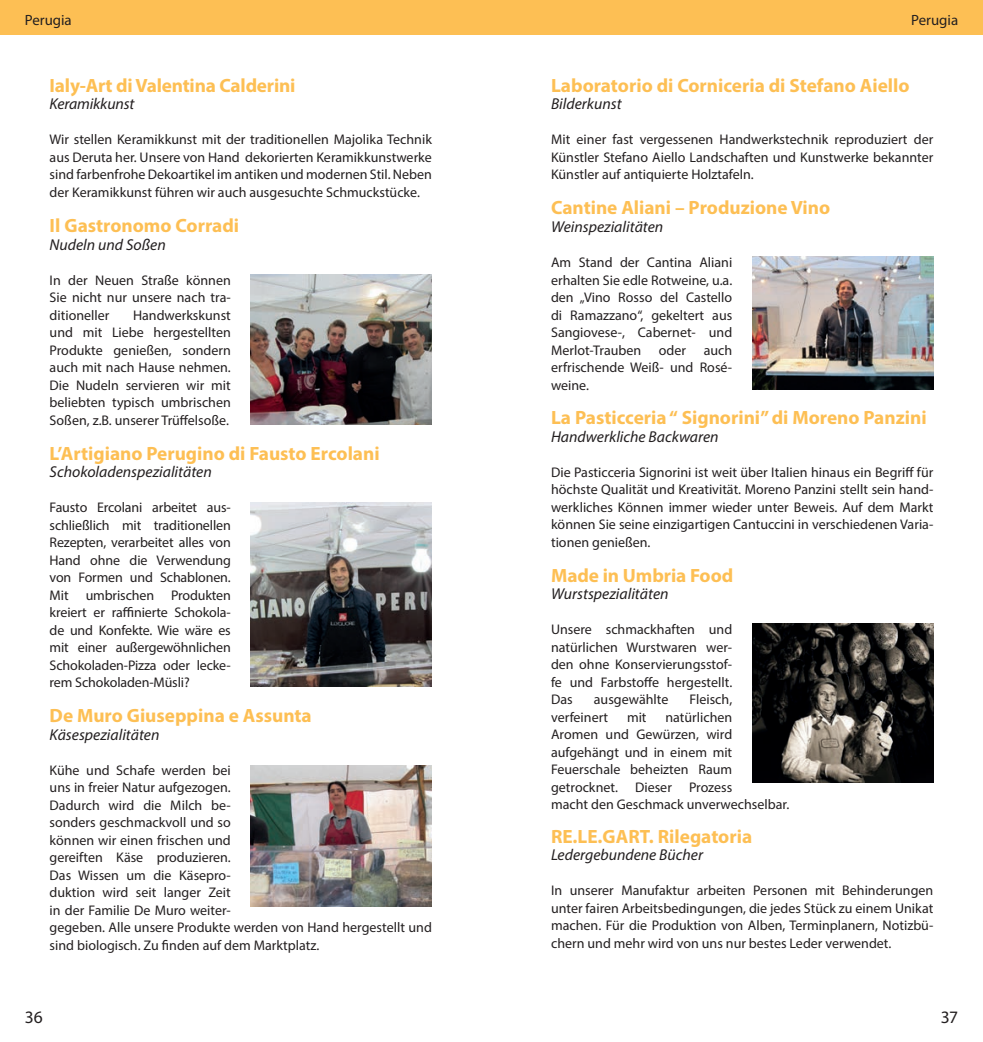
<style>
.page{position:relative;width:983px;height:1042px;background:#fff}
.page>*{position:absolute;margin:0;border:0;box-sizing:border-box;transform-origin:0 0}
.t1{font:700 19.25px "Myriad Pro";color:#fdbf54}
.t2{font:17.5px "Myriad Pro";color:#231f20}
.t3{font:italic 15.75px "Myriad Pro";color:#231f20}
.t4{font:14.88px "Myriad Pro";color:#231f20}
.t5{font:14px/17.5px "Myriad Pro";color:#231f20;text-align:justify}
</style>
<div class="page">
<div style="left:0;top:0;width:982px;height:35px;background:#fdbf54"></div>
<img style="left:752px;top:256px;width:181px;height:133px">
<img style="left:251px;top:765px;width:181px;height:141px">
<img style="left:251px;top:274px;width:181px;height:151px">
<img style="left:251px;top:502px;width:181px;height:185px">
<img style="left:752px;top:623px;width:181px;height:160px">
<p class="t4" style="left:25px;top:11px;width:48px">Perugia</p>
<p class="t4" style="left:910px;top:11px;width:48px">Perugia</p>
<h1 class="t1" style="left:50px;top:73px;width:247px">Ialy-Art di Valentina Calderini</h1>
<p class="t3" style="left:50px;top:94px;width:86px">Keramikkunst</p>
<p class="t5" style="left:50px;top:131px;width:383px">Wir stellen Keramikkunst mit der traditionellen Majolika Technik aus Deruta her. Unsere von Hand dekorierten Keramikkunstwerke sind farbenfrohe Dekoartikel im antiken und modernen Stil. Neben der Keramikkunst führen wir auch ausgesuchte Schmuckstücke.</p>
<h1 class="t1" style="left:50px;top:213px;width:191px">Il Gastronomo Corradi</h1>
<p class="t3" style="left:50px;top:234px;width:118px">Nudeln und Soßen</p>
<p class="t5" style="left:50px;top:271px;width:183px">In der Neuen Straße können Sie nicht nur unsere nach tra&shy;ditioneller</p>
<p class="t5" style="left:50px;top:306px;width:183px;text-indent:83px">Handwerkskunst und mit Liebe hergestellten Produkte genießen, sondern auch mit nach Hause nehmen.<br>Die Nudeln servieren wir mit beliebten typisch umbrischen Soßen, z.B. unserer Trüffelsoße.</p>
<h1 class="t1" style="left:50px;top:440px;width:331px">L’Artigiano Perugino di Fausto Ercolani</h1>
<p class="t3" style="left:50px;top:462px;width:164px">Schokoladenspezialitäten</p>
<p class="t5" style="left:50px;top:498px;width:183px">Fausto Ercolani arbeitet aus&shy;schließlich mit traditionellen Rezepten, verarbeitet alles von Hand ohne die Verwendung von Formen und Schablonen.<br>Mit umbrischen Produkten kreiert er raffinierte Schokola&shy;de und Konfekte. Wie wäre es mit einer außergewöhnlichen Schokoladen-Pizza oder lecke&shy;rem Schokoladen-Müsli?</p>
<h1 class="t1" style="left:50px;top:703px;width:263px">De Muro Giuseppina e Assunta</h1>
<p class="t3" style="left:50px;top:725px;width:111px">Käsespezialitäten</p>
<p class="t5" style="left:50px;top:761px;width:383px;text-align:left">Kühe und Schafe werden bei<br>uns in freier Natur aufgezogen.<br>Dadurch wird die Milch be-<br>sonders geschmackvoll und so<br>können wir einen frischen und<br>gereiften Käse produzieren.<br>Das Wissen um die Käsepro-<br>duktion wird seit langer Zeit<br>in der Familie De Muro weiter-<br>gegeben. Alle unsere Produkte werden von Hand hergestellt und sind biologisch. Zu finden auf dem Marktplatz.</p>
<h1 class="t1" style="left:551px;top:73px;width:360px">Laboratorio di Corniceria di Stefano Aiello</h1>
<p class="t3" style="left:551px;top:94px;width:72px">Bilderkunst</p>
<p class="t5" style="left:551px;top:131px;width:384px">Mit einer fast vergessenen Handwerkstechnik reproduziert der Künstler Stefano Aiello Landschaften und Kunstwerke bekannter Künstler auf antiquierte Holztafeln.</p>
<h1 class="t1" style="left:551px;top:195px;width:280px">Cantine Aliani – Produzione Vino</h1>
<p class="t3" style="left:551px;top:217px;width:114px">Weinspezialitäten</p>
<p class="t5" style="left:551px;top:253px;width:183px">Am Stand der Cantina Aliani erhalten Sie edle Rotweine, u.a. den „Vino Rosso del Castello di Ramazzano“, gekeltert aus Sangiovese-, Cabernet- und Merlot-Trauben</p>
<p class="t5" style="left:551px;top:341px;width:183px;text-indent:153px">auch erfrischende Weiß- und Rosé&shy;weine.</p>
<h1 class="t1" style="left:551px;top:405px;width:377px">La Pasticceria “ Signorini” di Moreno Panzini</h1>
<p class="t3" style="left:551px;top:427px;width:169px">Handwerkliche Backwaren</p>
<p class="t5" style="left:551px;top:463px;width:384px">Die Pasticceria Signorini ist weit über Italien hinaus ein Begriff für höchste Qualität und Kreativität. Moreno Panzini stellt sein hand&shy;werkliches Können immer wieder unter Beweis. Auf dem Markt können Sie seine einzigartigen Cantuccini in verschiedenen Varia&shy;tionen genießen.</p>
<h1 class="t1" style="left:551px;top:562px;width:184px">Made in Umbria Food</h1>
<p class="t3" style="left:551px;top:584px;width:119px">Wurstspezialitäten</p>
<p class="t5" style="left:551px;top:620px;width:183px">Unsere schmackhaften und natürlichen Wurstwaren wer&shy;den ohne Konservierungsstof&shy;fe und Farbstoffe hergestellt.<br>Das</p>
<p class="t5" style="left:658px;top:341px;width:29px">oder</p>
<p class="t5" style="left:593px;top:690px;width:76px">ausgewählte</p>
<p class="t5" style="left:689px;top:690px;width:44px">Fleisch,</p>
<p class="t5" style="left:551px;top:708px;width:59px">verfeinert</p>
<p class="t5" style="left:627px;top:708px;width:21px">mit</p>
<p class="t5" style="left:551px;top:708px;width:239px;text-align:left;text-indent:114px">natürlichen<br>Aromen und Gewürzen, wird aufgehängt und in einem mit<br>Feuerschale beheizten Raum getrocknet. Dieser Prozess<br>macht den Geschmack unverwechselbar.</p>
<h1 class="t1" style="left:551px;top:824px;width:202px">RE.LE.GART. Rilegatoria</h1>
<p class="t3" style="left:551px;top:845px;width:153px">Ledergebundene Bücher</p>
<p class="t5" style="left:551px;top:881px;width:384px">In unserer Manufaktur arbeiten Personen mit Behinderungen unter fairen Arbeitsbedingungen, die jedes Stück zu einem Unikat machen. Für die Produktion von Alben, Terminplanern, Notizbü&shy;chern und mehr wird von uns nur bestes Leder verwendet.</p>
<p class="t2" style="left:25px;top:1006px;width:19px">36</p>
<p class="t2" style="left:940px;top:1006px;width:19px">37</p>
</div>
